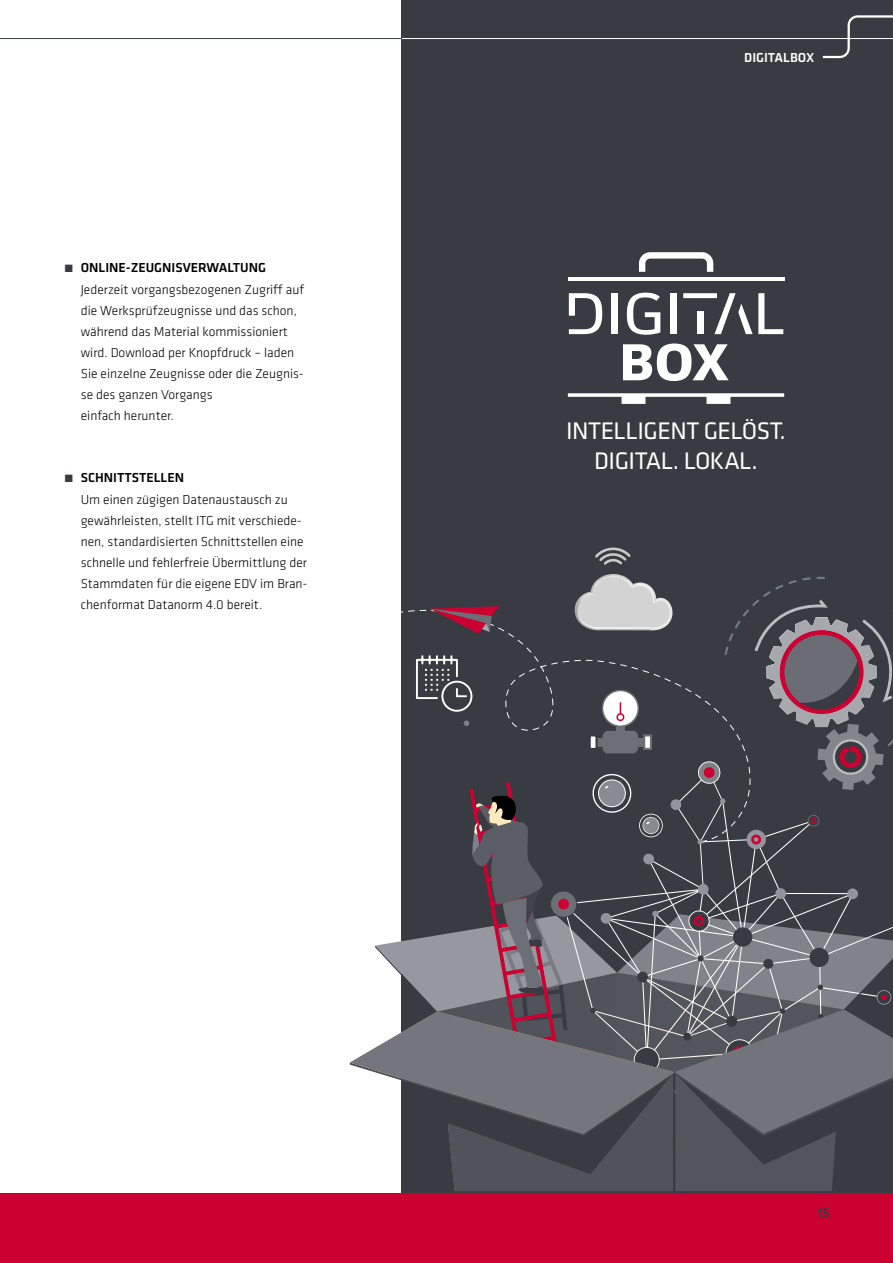
<style>
.page{position:relative;width:893px;height:1263px;background:#fff}
.page>*{position:absolute;margin:0;border:0;box-sizing:border-box;transform-origin:0 0}
.t1{font:24.9px/29.8px "GC Klavika";letter-spacing:-.02em;color:#fff;text-align:center}
.t2{font:300 13.5px/21px "GC Klavika Fein";color:#000}
.t3{font:500 13.5px "GC Klavika Fein";color:#fff}
.t4{font:500 13.5px "GC Klavika Fein";color:#383b41}
.s1{font-size:15px;color:#383b41}
.s2{font-weight:500}
</style>
<div class="page">
<div style="left:402px;top:0;width:491px;height:1240px;background:#383b41"></div>
<svg style="left:595px;top:547px;width:36px;height:18px"></svg>
<svg style="left:350px;top:573px;width:543px;height:618px"></svg>
<div style="left:611px;top:293px;width:7px;height:41px;background:#fff"></div>
<svg style="left:627px;top:293px;width:33px;height:42px"></svg>
<div style="left:671px;top:293px;width:6px;height:41px;background:#fff"></div>
<svg style="left:623px;top:343px;width:106px;height:38px"></svg>
<svg style="left:639px;top:252px;width:74px;height:20px"></svg>
<hr style="left:568px;top:277px;width:216px;height:4px;background:#fff">
<svg style="left:568px;top:393px;width:216px;height:11px"></svg>
<svg style="left:683px;top:293px;width:100px;height:41px"></svg>
<svg style="left:569px;top:293px;width:33px;height:41px"></svg>
<div style="left:0;top:1194px;width:893px;height:69px;background:#cb0132"></div>
<hr style="left:0;top:38px;width:893px;height:1px;background:#383b41">
<svg style="left:822px;top:15px;width:71px;height:44px"></svg>
<hr style="left:402px;top:38px;width:491px;height:1px;background:#fff">
<p class="t2" style="left:81px;top:256px;width:225px;line-height:22.5px;text-indent:-17px"><span class="s1">́</span> <span class="s2">ONLINE-ZEUGNISVERWALTUNG<br></span>Jederzeit vorgangsbezogenen Zugriff auf</p>
<p class="t2" style="left:81px;top:300px;width:224px">die Werksprüfzeugnisse und das schon, während das Material kommissioniert wird. Download per Knopfdruck – laden<br>Sie einzelne Zeugnisse oder die Zeugnis&shy;se des ganzen Vorgangs<br>einfach herunter.</p>
<p class="t2" style="left:81px;top:466px;width:209px;line-height:22.5px;text-indent:-17px"><span class="s1">́</span> <span class="s2">SCHNITTSTELLEN<br></span>Um einen zügigen Datenaustausch zu</p>
<p class="t2" style="left:81px;top:510px;width:228px">gewährleisten, stellt ITG mit verschiede&shy;nen, standardisierten Schnittstellen eine schnelle und fehlerfreie Übermittlung der Stammdaten für die eigene EDV im Bran&shy;chenformat Datanorm 4.0 bereit.</p>
<p class="t3" style="left:744px;top:49px;width:72px">DIGITALBOX</p>
<h1 class="t1" style="left:566px;top:415px;width:221px">INTELLIGENT GELÖST.<br>DIGITAL. LOKAL.</h1>
<p class="t4" style="left:817px;top:1203px;width:13px">15</p>
</div>
